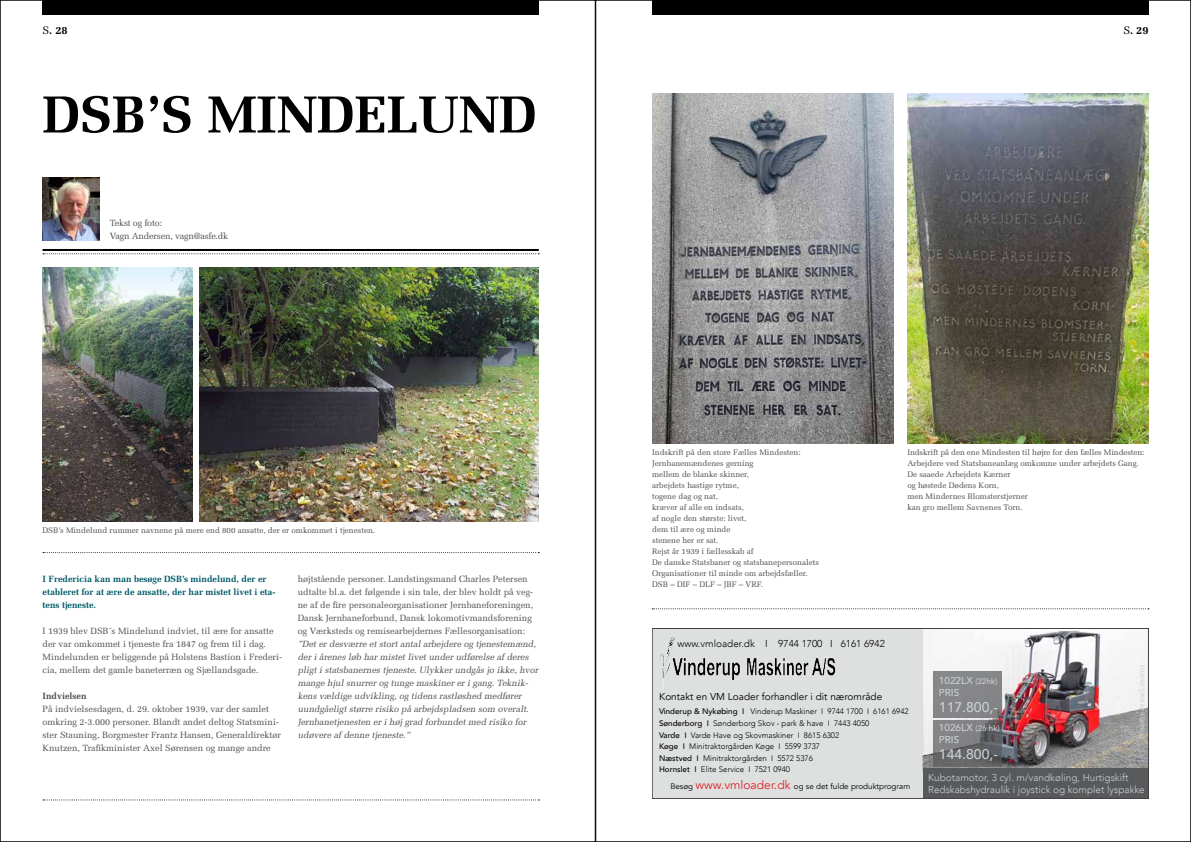
<style>
.page{position:relative;width:1191px;height:842px;background:#fff}
.page>*{position:absolute;margin:0;border:0;box-sizing:border-box;transform-origin:0 0}
.t1{font:700 52px "Melior";color:#000}
.t2{font:500 14px "Avenir";color:#cbd0d2}
.t3{font:700 11px "Melior";color:#000}
.t4{font:300 10px/12px "Avenir";color:#cbd0d2}
.t5{font:10px "Avenir";color:#000}
.t6{font:300 10px "Avenir";color:#000}
.t7{font:500 10px/12px "Avenir";color:#cbd0d2}
.t8{font:9px/13px "Melior";color:#4d4d4f}
.t9{font:italic 9px/13px "Melior";color:#4d4d4f}
.t10{font:700 9px/13px "Melior";color:#005a69}
.t11{font:9px/13px "Melior";letter-spacing:-.02em;color:#4d4d4f}
.t12{font:700 9px "Melior";color:#4d4d4f}
.t13{font:8px/11px "Melior";color:#4d4d4f}
.t14{font:300 8px/11.6px "Avenir";color:#000}
.t15{font:8px "Avenir";color:#000}
.t16{font:8px "Myriad Pro";letter-spacing:-.005em;color:#cbd0d2}
.s1{font-weight:400}
.s2{font-weight:500}
.s3{font-size:12px;color:#df2429}
.s4{font-size:8px}
</style>
<div class="page">
<div style="left:43px;top:0;width:496px;height:14px;background:#000"></div>
<svg style="left:43px;top:799px;width:496px;height:1px"></svg>
<svg style="left:43px;top:552px;width:496px;height:1px"></svg>
<hr style="left:43px;top:249px;width:496px;height:2px;background:#000">
<svg style="left:43px;top:253px;width:496px;height:1px"></svg>
<img style="left:199px;top:268px;width:340px;height:254px">
<img style="left:43px;top:268px;width:149px;height:254px">
<img style="left:652px;top:94px;width:241px;height:350px">
<img style="left:907px;top:94px;width:241px;height:350px">
<img style="left:43px;top:178px;width:56px;height:62px">
<div style="left:652px;top:0;width:496px;height:14px;background:#000"></div>
<svg style="left:652px;top:608px;width:497px;height:1px"></svg>
<img style="left:923px;top:630px;width:223px;height:138px">
<div style="left:652px;top:628px;width:271px;height:170px;background:#dee0e0"></div>
<div style="left:923px;top:768px;width:225px;height:30px;background:#58595b"></div>
<div style="left:933px;top:671px;width:69px;height:46px;background:#868688"></div>
<svg style="left:933px;top:720px;width:69px;height:46px;background:#6f6f71"></svg>
<div style="left:652px;top:628px;width:496px;height:170px;border:1px solid #414042"></div>
<img style="left:659px;top:636px;width:176px;height:50px">
<p class="t3" style="left:43px;top:23px;width:27px"><span class="s1">S</span>. 28</p>
<h1 class="t1" style="left:43px;top:83px;width:496px">DSB’S MINDELUND</h1>
<p class="t11" style="left:110px;top:216px;width:120px">Tekst og foto:<br>Vagn Andersen, vagn@asfe.dk</p>
<p class="t13" style="left:43px;top:524px;width:334px">DSB’s Mindelund rummer navnene på mere end 800 ansatte, der er omkommet i tjenesten.</p>
<p class="t10" style="left:43px;top:572px;width:234px">I Fredericia kan man besøge DSB’s mindelund, der er etableret for at ære de ansatte, der har mistet livet i eta&shy;tens tjeneste.</p>
<p class="t8" style="left:43px;top:624px;width:241px">I 1939 blev DSB´s Mindelund indviet, til ære for ansatte der var omkommet i tjeneste fra 1847 og frem til i dag.<br>Mindelunden er beliggende på Holstens Bastion i Frederi&shy;cia, mellem det gamle baneterræn og Sjællandsgade.</p>
<p class="t12" style="left:43px;top:690px;width:45px">Indvielsen</p>
<p class="t8" style="left:43px;top:702px;width:240px">På indvielsesdagen, d. 29. oktober 1939, var der samlet omkring 2-3.000 personer. Blandt andet deltog Statsmini&shy;ster Stauning, Borgmester Frantz Hansen, Generaldirektør Knutzen, Trafikminister Axel Sørensen og mange andre</p>
<p class="t8" style="left:298px;top:572px;width:237px">højtstående personer. Landstingsmand Charles Petersen udtalte bl.a. det følgende i sin tale, der blev holdt på veg&shy;ne af de fire personaleorganisationer Jernbaneforeningen, Dansk Jernbaneforbund, Dansk lokomotivmandsforening og Værksteds og remisearbejdernes Fællesorganisation:</p>
<p class="t9" style="left:298px;top:637px;width:244px">”Det er desværre et stort antal arbej dere og tj enestemænd, der i årenes løb har mistet livet under udførelse af deres pligt i statsbanernes tj eneste. Ulykker undgås j o ikke, hvor mange hjul snurrer og tunge maskiner er i gang. Teknik&shy;kens vældige udvikling, og tidens rastløshed medfører uundgåeligt større risiko på arbej dspladsen som overalt.<br>Jernbanetj enesten er i høj grad forbundet med risiko for udøvere af denne tjeneste.”</p>
<p class="t3" style="left:1123px;top:23px;width:27px"><span class="s1">S</span>. 29</p>
<p class="t13" style="left:652px;top:447px;width:168px">Indskrift på den store Fælles Mindesten:<br>Jernbanemændenes gerning<br>mellem de blanke skinner,<br>arbejdets hastige rytme,<br>togene dag og nat,<br>kræver af alle en indsats,<br>af nogle den største: livet,<br>dem til ære og minde<br>stenene her er sat.<br>Rejst år 1939 i fællesskab af<br>De danske Statsbaner og statsbanepersonalets<br>Organisationer til minde om arbejdsfæller.<br>DSB – DIF – DLF – JBF – VRF.</p>
<p class="t13" style="left:907px;top:447px;width:238px">Indskrift på den ene Mindesten til højre for den fælles Mindesten:<br>Arbejdere ved Statsbaneanlæg omkomne under arbejdets Gang.<br>De saaede Arbejdets Kærner<br>og høstede Dødens Korn,<br>men Mindernes Blomsterstjerner<br>kan gro mellem Savnenes Torn.</p>
<p class="t6" style="left:677px;top:637px;width:209px">www.vmloader.dk I 9744 1700 I 6161 6942</p>
<p class="t5" style="left:659px;top:690px;width:225px">Kontakt en VM Loader forhandler i dit nærområde</p>
<p class="t14" style="left:659px;top:706px;width:251px"><span class="s2">Vinderup &amp; Nykøbing I</span> Vinderup Maskiner I 9744 1700 I 6161 6942<br><span class="s2">Sønderborg I</span> Sønderborg Skov - park &amp; have I 7443 4050<br><span class="s2">Varde I</span> Varde Have og Skovmaskiner I 8615 6302<br><span class="s2">Køge I</span> Minitraktorgården Køge I 5599 3737<br><span class="s2">Næstved I</span> Minitraktorgården I 5572 5376<br><span class="s2">Hornslet I</span> Elite Service I 7521 0940</p>
<p class="t15" style="left:670px;top:782px;width:241px">Besøg <span class="s3">www.vmloader.dk</span> og se det fulde produktprogram</p>
<p class="t7" style="left:939px;top:673px;width:60px">1022LX <span class="s4">(22hk)<br></span>PRIS</p>
<h2 class="t2" style="left:939px;top:695px;width:60px">117.800,-</h2>
<p class="t7" style="left:939px;top:720px;width:62px">1026LX <span class="s4">(26 hk)<br></span>PRIS</p>
<h2 class="t2" style="left:939px;top:742px;width:60px">144.800,-</h2>
<p class="t16" style="left:1136px;top:739px;width:76px;rotate:-90deg">Priserne er excl. moms</p>
<p class="t4" style="left:928px;top:771px;width:218px">Kubotamotor, 3 cyl. m/vandkøling, Hurtigskift<br>Redskabshydraulik i joystick og komplet lyspakke</p>
</div>
